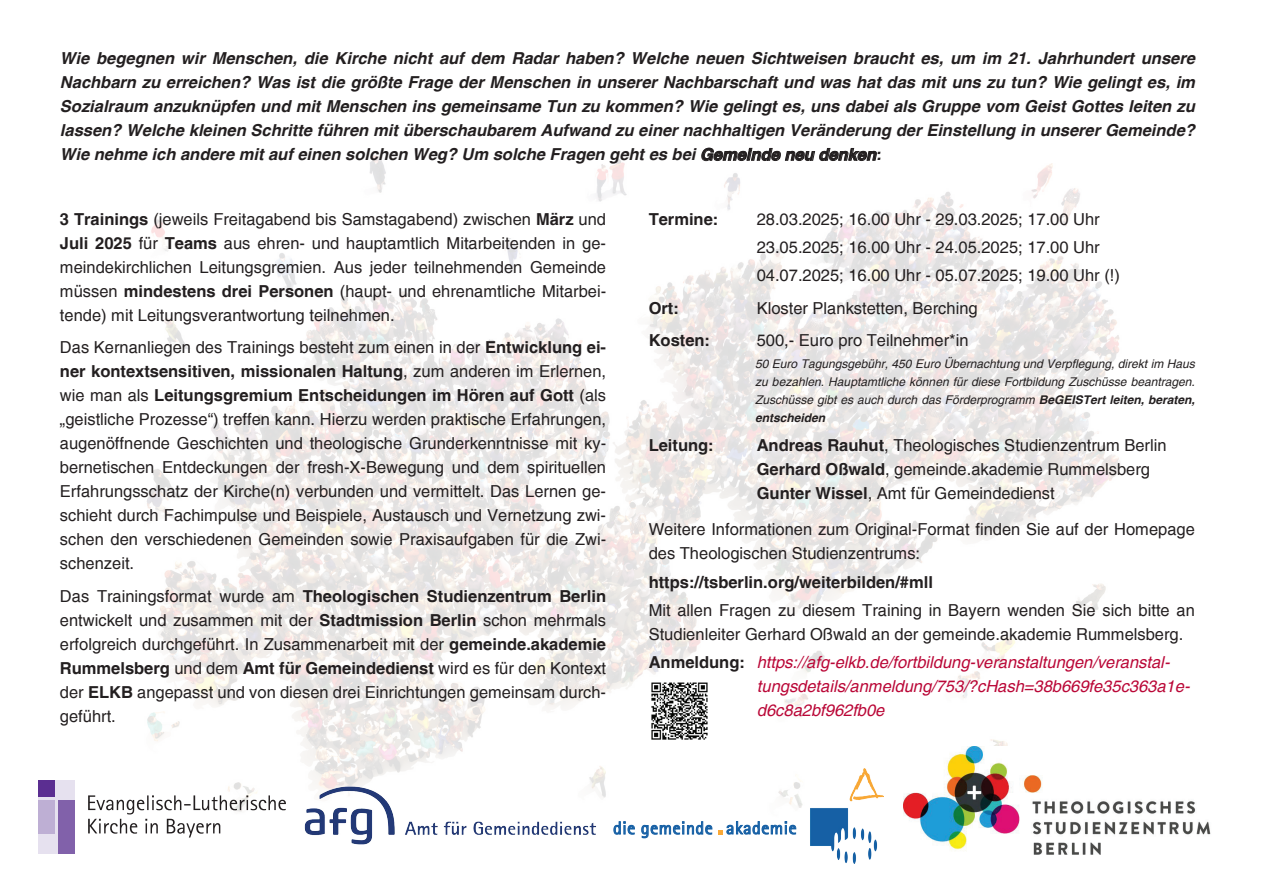
<style>
.page{position:relative;width:1263px;height:893px;background:#fff}
.page>*{position:absolute;margin:0;border:0;box-sizing:border-box;transform-origin:0 0}
.t1{font:18px "Rotis Sans Serif 55";letter-spacing:.03em;color:#1660a5}
.t2{font:16.5px/24px "Helvetica";color:#231f20}
.t3{font:italic 700 16.5px/24px "Helvetica";color:#231f20;text-align:justify}
.t4{font:italic 16.5px/24px "Helvetica";color:#ba0737}
.t5{font:700 16.5px "Helvetica";color:#231f20}
.t6{font:italic 12px/18px "Helvetica";color:#231f20;text-align:justify}
.s1{font-weight:700}
.s2{font-weight:700;font-style:normal;color:#231f20}
</style>
<div class="page">
<img style="left:147px;top:147px;width:974px;height:692px">
<svg style="left:701px;top:148px;width:175px;height:13px"></svg>
<img style="left:903px;top:746px;width:308px;height:109px">
<img style="left:302px;top:784px;width:298px;height:61px">
<img style="left:800px;top:768px;width:83px;height:95px">
<svg style="left:614px;top:821px;width:21px;height:14px"></svg>
<svg style="left:641px;top:821px;width:71px;height:17px"></svg>
<svg style="left:718px;top:821px;width:78px;height:13px"></svg>
<div style="left:39px;top:780px;width:36px;height:73px;background:#e6e1ef"></div>
<div style="left:58px;top:800px;width:17px;height:53px;background:#8161aa"></div>
<div style="left:39px;top:800px;width:16px;height:33px;background:#beafd4"></div>
<div style="left:39px;top:780px;width:16px;height:17px;background:#5b2e91"></div>
<svg style="left:88px;top:795px;width:198px;height:42px"></svg>
<img style="left:650px;top:682px;width:59px;height:58px">
<p class="t3" style="left:60px;top:47px;width:1136px">Wie begegnen wir Menschen, die Kirche nicht auf dem Radar haben? Welche neuen Sichtweisen braucht es, um im 21. Jahrhundert unsere Nachbarn zu erreichen? Was ist die größte Frage der Menschen in unserer Nachbarschaft und was hat das mit uns zu tun? Wie gelingt es, im Sozialraum anzuknüpfen und mit Menschen ins gemeinsame Tun zu kommen? Wie gelingt es, uns dabei als Gruppe vom Geist Gottes leiten zu lassen? Welche kleinen Schritte führen mit überschaubarem Aufwand zu einer nachhaltigen Veränderung der Einstellung in unserer Gemeinde?<br>Wie nehme ich andere mit auf einen solchen Weg? Um solche Fragen geht es bei Gemeinde neu denken:</p>
<p class="t2" style="left:60px;top:207px;width:548px;text-align:justify"><span class="s1">3 Trainings</span> (jeweils Freitagabend bis Samstagabend) zwischen <span class="s1">März</span> und <span class="s1">Juli 2025</span> für <span class="s1">Teams</span> aus ehren- und hauptamtlich Mitarbeitenden in ge&shy;meindekirchlichen Leitungsgremien. Aus jeder teilnehmenden Gemeinde müssen <span class="s1">mindestens drei Personen</span> (haupt- und ehrenamtliche Mitarbei&shy;tende) mit Leitungsverantwortung teilnehmen.</p>
<p class="t2" style="left:60px;top:335px;width:548px;text-align:justify">Das Kernanliegen des Trainings besteht zum einen in der <span class="s1">Entwicklung ei&shy;ner kontextsensitiven, missionalen Haltung</span>, zum anderen im Erlernen, wie man als <span class="s1">Leitungsgremium Entscheidungen im Hören auf Gott</span> (als „geistliche Prozesse“) treffen kann. Hierzu werden praktische Erfahrungen, augenöffnende Geschichten und theologische Grunderkenntnisse mit ky&shy;bernetischen Entdeckungen der fresh-X-Bewegung und dem spirituellen Erfahrungsschatz der Kirche(n) verbunden und vermittelt. Das Lernen ge&shy;schieht durch Fachimpulse und Beispiele, Austausch und Vernetzung zwi&shy;schen den verschiedenen Gemeinden sowie Praxisaufgaben für die Zwi&shy;schenzeit.</p>
<p class="t2" style="left:60px;top:584px;width:548px;text-align:justify">Das Trainingsformat wurde am <span class="s1">Theologischen Studienzentrum Berlin </span>entwickelt und zusammen mit der <span class="s1">Stadtmission Berlin</span> schon mehrmals erfolgreich durchgeführt. In Zusammenarbeit mit der <span class="s1">gemeinde.akademie Rummelsberg</span> und dem <span class="s1">Amt für Gemeindedienst</span> wird es für den Kontext der <span class="s1">ELKB</span> angepasst und von diesen drei Einrichtungen gemeinsam durch&shy;geführt.</p>
<p class="t5" style="left:649px;top:209px;width:71px">Termine:</p>
<p class="t2" style="left:757px;top:205px;width:365px;line-height:28.2px">28.03.2025; 16.00 Uhr - 29.03.2025; 17.00 Uhr<br>23.05.2025; 16.00 Uhr - 24.05.2025; 17.00 Uhr<br>04.07.2025; 16.00 Uhr - 05.07.2025; 19.00 Uhr (!)</p>
<p class="t5" style="left:649px;top:298px;width:32px">Ort:</p>
<p class="t2" style="left:757px;top:296px;width:223px">Kloster Plankstetten, Berching</p>
<p class="t5" style="left:649px;top:330px;width:63px">Kosten:</p>
<p class="t2" style="left:757px;top:329px;width:213px">500,- Euro pro Teilnehmer*in</p>
<p class="t6" style="left:755px;top:355px;width:441px">50 Euro Tagungsgebühr, 450 Euro Übernachtung und Verpflegung, direkt im Haus zu bezahlen. Hauptamtliche können für diese Fortbildung Zuschüsse beantragen.<br>Zuschüsse gibt es auch durch das Förderprogramm <span class="s1">BeGEISTert leiten, beraten, entscheiden</span></p>
<p class="t5" style="left:649px;top:435px;width:67px">Leitung:</p>
<p class="t2" style="left:757px;top:433px;width:411px"><span class="s1">Andreas Rauhut</span>, Theologisches Studienzentrum Berlin<br><span class="s1">Gerhard Oßwald</span>, gemeinde.akademie Rummelsberg<br><span class="s1">Gunter Wissel</span>, Amt für Gemeindedienst</p>
<p class="t2" style="left:649px;top:518px;width:548px">Weitere Informationen zum Original-Format finden Sie auf der Homepage des Theologischen Studienzentrums:</p>
<p class="t5" style="left:649px;top:572px;width:286px">https://tsberlin.org/weiterbilden/#mll</p>
<p class="t2" style="left:649px;top:598px;width:548px">Mit allen Fragen zu diesem Training in Bayern wenden Sie sich bitte an<br>Studienleiter Gerhard Oßwald an der gemeinde.akademie Rummelsberg.</p>
<p class="t4" style="left:757px;top:651px;width:434px;text-indent:-108px"><span class="s2">Anmeldung:</span> https://afg-elkb.de/fortbildung-veranstaltungen/veranstal&shy;tungsdetails/anmeldung/753/?cHash=38b669fe35c363a1e&shy;d6c8a2bf962fb0e</p>
<p class="t1" style="left:613px;top:817px;width:185px">die gemeinde akademie</p>
</div>
